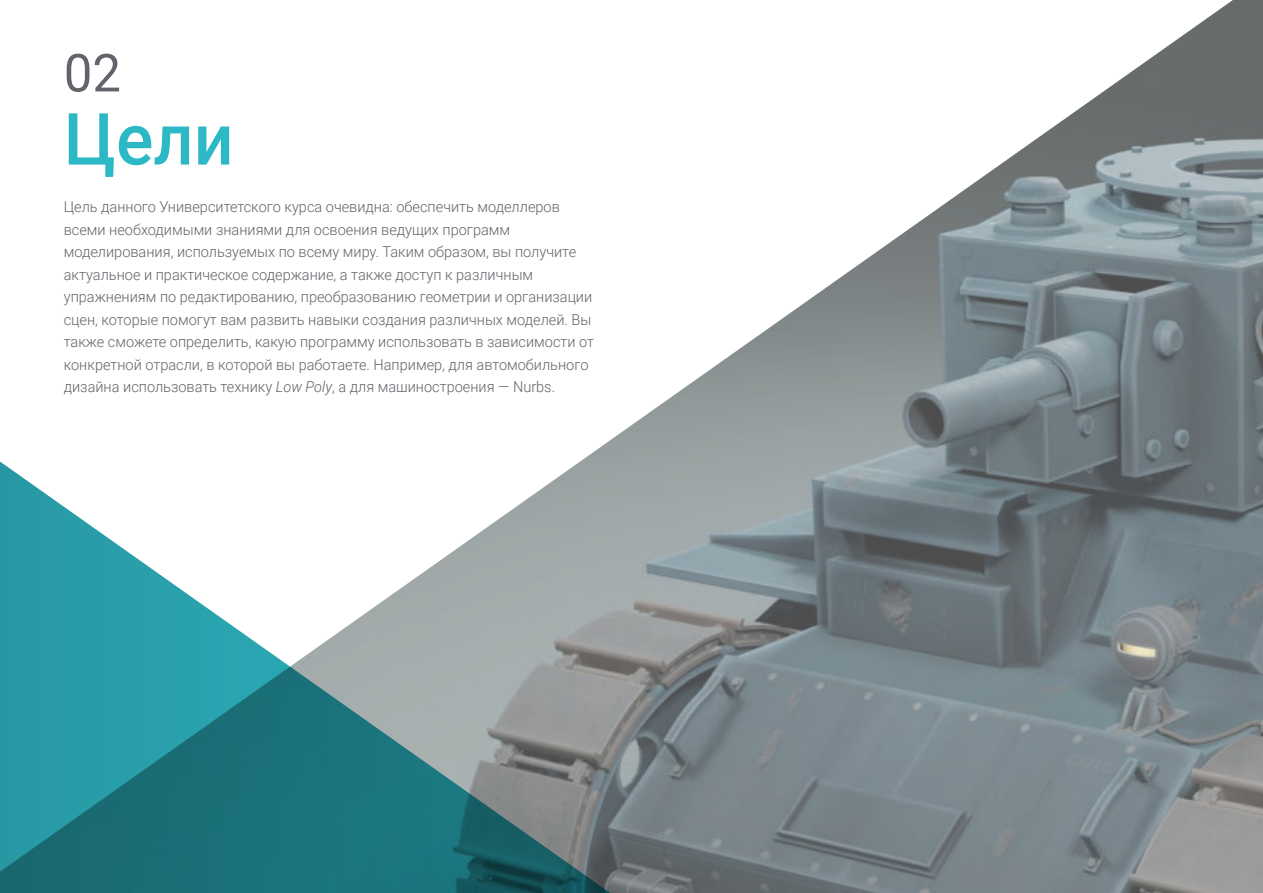
<style>
.page{position:relative;width:1263px;height:893px;background:#fff}
.page>*{position:absolute;margin:0;border:0;box-sizing:border-box;transform-origin:0 0}
.t1{font:500 72px "Roboto";color:#2db8c5}
.t2{font:52.5px "Roboto";color:#61646a}
.t3{font:300 15px/22.5px "Roboto";color:#61646a}
.s1{font-style:italic}
</style>
<div class="page">
<img style="left:602px;top:0;width:661px;height:893px">
<svg style="left:0;top:446px;width:640px;height:447px"></svg>
<h2 class="t2" style="left:64px;top:36px;width:59px">02</h2>
<h1 class="t1" style="left:64px;top:89px;width:171px">Цели</h1>
<p class="t3" style="left:64px;top:195px;width:532px">Цель данного Университетского курса очевидна: обеспечить моделлеров всеми необходимыми знаниями для освоения ведущих программ моделирования, используемых по всему миру. Таким образом, вы получите актуальное и практическое содержание, а также доступ к различным упражнениям по редактированию, преобразованию геометрии и организации сцен, которые помогут вам развить навыки создания различных моделей. Вы также сможете определить, какую программу использовать в зависимости от конкретной отрасли, в которой вы работаете. Например, для автомобильного дизайна использовать технику <span class="s1">Low Poly</span>, а для машиностроения — Nurbs.</p>
</div>
